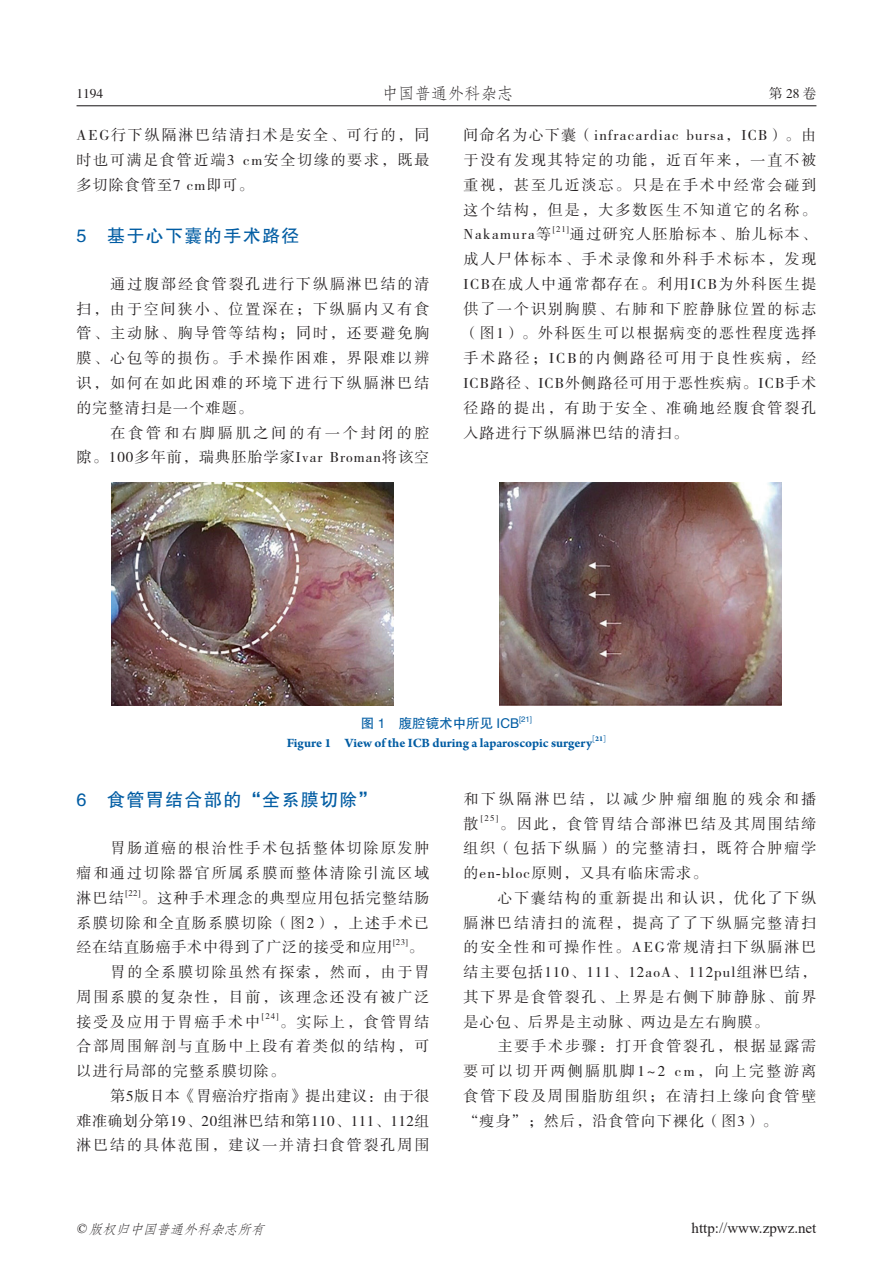
<style>
.page{position:relative;width:893px;height:1263px;background:#fff}
.page>*{position:absolute;margin:0;border:0;box-sizing:border-box;transform-origin:0 0}
.t1{font:18px "FZHTK GBK1 0";letter-spacing:.075em;color:#015ca3}
.t2{font:16.5px "FZFSK GBK1 0";color:#231f20}
.t3{font:15px/24.8px "FZSSK GBK1 0";letter-spacing:.125em;color:#231f20;text-align:justify}
.t4{font:15px/24.8px "FZSSK GBK1 0";letter-spacing:.075em;color:#231f20;text-align:right}
.t5{font:15px/24.8px "FZSSK GBK1 0";letter-spacing:.185em;color:#231f20}
.t6{font:15px "Times New Roman";color:#231f20}
.t7{font:700 13.5px "Arno Pro";color:#015ca3}
.t8{font:italic 13.5px "FZFSK GBK1 0";color:#231f20}
.t9{font:13.5px "FZHTK GBK1 0";color:#015ca3}
.t10{font:13.5px "FZSSK GBK1 0";color:#231f20}
.t11{font:8.7px "FZSSK GBK1 0";letter-spacing:.105em;color:#231f20}
.t12{font:7.8px "FZHTK GBK1 0";color:#015ca3}
.t13{font:700 7.8px "Arno Pro";color:#015ca3}
.s1{font-family:"Times New Roman"}
</style>
<div class="page">
<hr style="left:77px;top:105px;width:739px;height:1px;background:#231f20">
<img style="left:112px;top:483px;width:282px;height:222px">
<img style="left:499px;top:483px;width:282px;height:222px">
<p class="t10" style="left:77px;top:86px;width:28px">1194</p>
<p class="t2" style="left:382px;top:85px;width:133px">中国普通外科杂志</p>
<p class="t10" style="left:769px;top:86px;width:49px">第28卷</p>
<p class="t3" style="left:77px;top:124px;width:355px">AEG行下纵隔淋巴结清扫术是安全、可行的，同时也可满足食管近端3 cm安全切缘的要求，既最多切除食管至7 cm即可。</p>
<p class="t1" style="left:77px;top:226px;width:224px">5　基于心下囊的手术路径</p>
<p class="t3" style="left:77px;top:272px;width:354px;text-indent:34px">通过腹部经食管裂孔进行下纵膈淋巴结的清扫，由于空间狭小、位置深在；下纵膈内又有食管、主动脉、胸导管等结构；同时，还要避免胸膜、心包等的损伤。手术操作困难，界限难以辨识，如何在如此困难的环境下进行下纵膈淋巴结的完整清扫是一个难题。</p>
<p class="t4" style="left:77px;top:421px;width:354px">在食管和右脚膈肌之间的有一个封闭的腔<br>隙。100多年前，瑞典胚胎学家Ivar Broman将该空</p>
<p class="t3" style="left:463px;top:124px;width:354px">间命名为心下囊（infracardiac bursa，ICB）。由于没有发现其特定的功能，近百年来，一直不被重视，甚至几近淡忘。只是在手术中经常会碰到这个结构，但是，大多数医生不知道它的名称。Nakamura等</p>
<p class="t11" style="left:553px;top:224px;width:18px">[21]</p>
<p class="t3" style="left:463px;top:223px;width:354px;text-indent:106px">通过研究人胚胎标本、胎儿标本、成人尸体标本、手术录像和外科手术标本，发现ICB在成人中通常都存在。利用ICB为外科医生提供了一个识别胸膜、右肺和下腔静脉位置的标志（图1）。外科医生可以根据病变的恶性程度选择手术路径；ICB的内侧路径可用于良性疾病，经ICB路径、ICB外侧路径可用于恶性疾病。ICB手术径路的提出，有助于安全、准确地经腹食管裂孔入路进行下纵膈淋巴结的清扫。</p>
<p class="t9" style="left:361px;top:716px;width:160px">图 1　腹腔镜术中所见 ICB</p>
<p class="t12" style="left:519px;top:714px;width:15px">[21]</p>
<p class="t7" style="left:287px;top:735px;width:307px">Figure 1 View of the ICB during a laparoscopic surgery</p>
<p class="t13" style="left:592px;top:734px;width:16px">[21]</p>
<p class="t1" style="left:77px;top:790px;width:302px">6　食管胃结合部的“全系膜切除”</p>
<p class="t3" style="left:77px;top:836px;width:354px;text-indent:34px">胃肠道癌的根治性手术包括整体切除原发肿瘤和通过切除器官所属系膜而整体清除引流区域淋巴结</p>
<p class="t11" style="left:125px;top:888px;width:17px">[22]</p>
<p class="t3" style="left:77px;top:886px;width:354px;text-indent:65px">。这种手术理念的典型应用包括完整结肠系膜切除和全直肠系膜切除（图2），上述手术已经在结直肠癌手术中得到了广泛的接受和应用</p>
<p class="t11" style="left:393px;top:937px;width:16px">[23]</p>
<p class="t3" style="left:408px;top:935px;width:16px">。</p>
<p class="t3" style="left:111px;top:960px;width:320px">胃的全系膜切除虽然有探索，然而，由于胃</p>
<p class="t3" style="left:77px;top:985px;width:354px">周围系膜的复杂性，目前，该理念还没有被广泛</p>
<p class="t3" style="left:77px;top:1010px;width:185px">接受及应用于胃癌手术中</p>
<p class="t11" style="left:262px;top:1012px;width:18px">[24]</p>
<p class="t3" style="left:77px;top:1010px;width:354px;text-indent:203px">。实际上，食管胃结合部周围解剖与直肠中上段有着类似的结构，可以进行局部的完整系膜切除。</p>
<p class="t3" style="left:77px;top:1084px;width:355px;text-indent:34px">第5版日本《胃癌治疗指南》提出建议：由于很难准确划分第19、20组淋巴结和第110、111、112组淋巴结的具体范围，建议一并清扫食管裂孔周围</p>
<p class="t5" style="left:463px;top:787px;width:355px">和下纵隔淋巴结，以减少肿瘤细胞的残余和播散</p>
<p class="t11" style="left:481px;top:814px;width:19px">[25]</p>
<p class="t3" style="left:463px;top:812px;width:354px;text-indent:36px">。因此，食管胃结合部淋巴结及其周围结缔组织（包括下纵膈）的完整清扫，既符合肿瘤学的en<span class="s1">-</span>bloc原则，又具有临床需求。</p>
<p class="t3" style="left:463px;top:886px;width:354px;text-indent:34px">心下囊结构的重新提出和认识，优化了下纵膈淋巴结清扫的流程，提高了了下纵膈完整清扫的安全性和可操作性。AEG常规清扫下纵膈淋巴结主要包括110、111、12aoA、112pul组淋巴结，其下界是食管裂孔、上界是右侧下肺静脉、前界是心包、后界是主动脉、两边是左右胸膜。</p>
<p class="t3" style="left:463px;top:1034px;width:354px;text-indent:34px">主要手术步骤：打开食管裂孔，根据显露需要可以切开两侧膈肌脚1~2 cm，向上完整游离食管下段及周围脂肪组织；在清扫上缘向食管壁“瘦身”；然后，沿食管向下裸化（图3）。</p>
<p class="t8" style="left:76px;top:1221px;width:194px"><span class="s1">©</span> 版权归中国普通外科杂志所有</p>
<p class="t6" style="left:692px;top:1217px;width:126px">http://www.zpwz.net</p>
</div>
